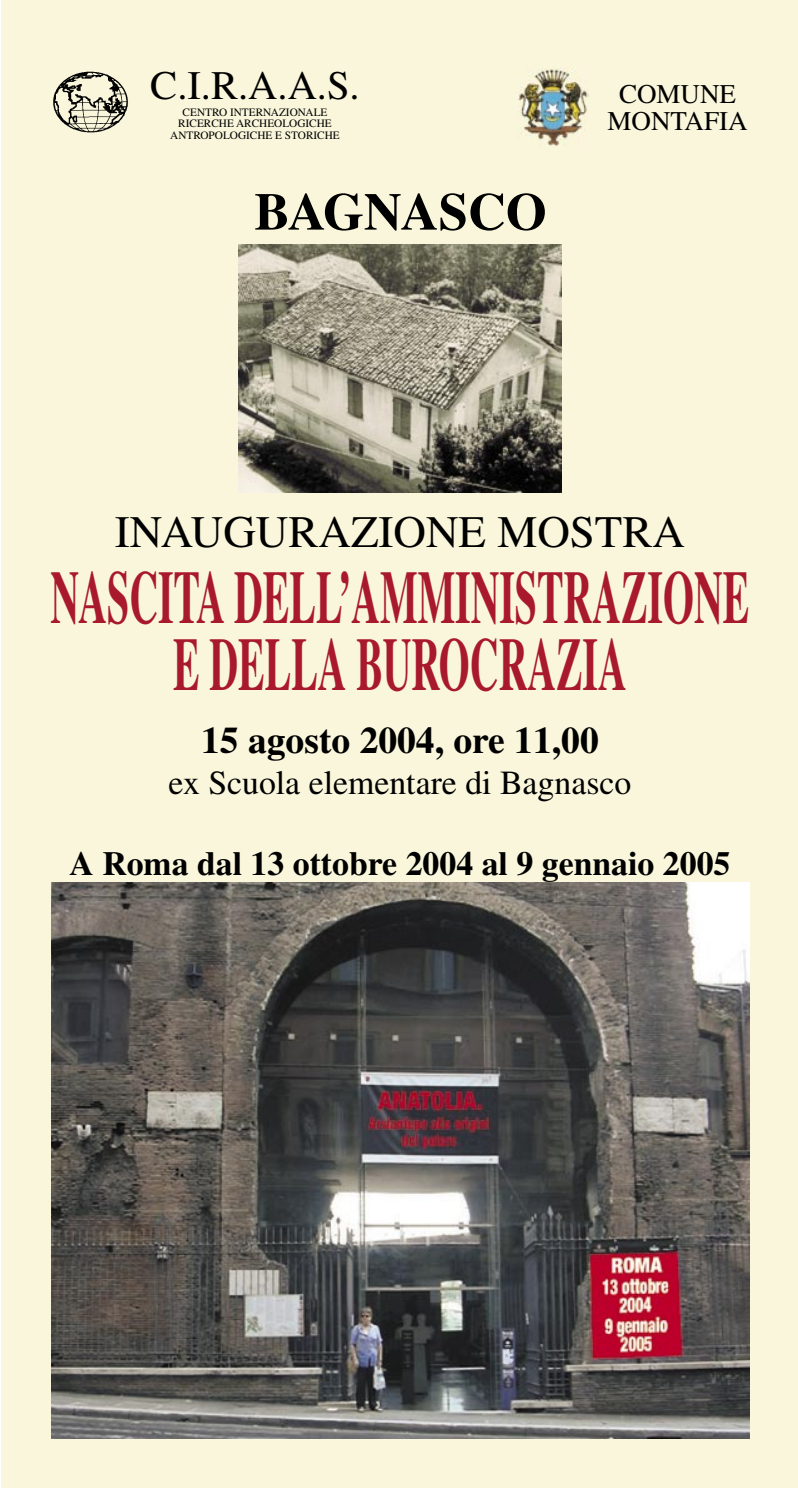
<style>
.page{position:relative;width:798px;height:1489px;background:#fff}
.page>*{position:absolute;margin:0;border:0;box-sizing:border-box;transform-origin:0 0}
.t1{font:700 75px/67.5px "Times";color:#a9192d;text-align:center;scale:.53 1}
.t2{font:700 52.5px "Times";color:#000}
.t3{font:45px "Times";color:#000}
.t4{font:40.5px "Times";color:#000}
.t5{font:700 37.5px "Times";color:#000}
.t6{font:700 33.75px "Times";color:#000}
.t7{font:33.75px "Times";color:#000}
.t8{font:27px/27px "Times";color:#000;text-align:center}
.t9{font:11.25px/11.2px "Times";color:#000;text-align:center}
</style>
<div class="page">
<div style="left:1px;top:1px;width:796px;height:1487px;background:#f9f6db"></div>
<img style="left:238px;top:245px;width:323px;height:248px">
<img style="left:51px;top:882px;width:698px;height:555px">
<img style="left:53px;top:71px;width:75px;height:62px">
<img style="left:518px;top:68px;width:70px;height:77px">
<h3 class="t4" style="left:150px;top:63px;width:211px">C.I.R.A.A.S.</h3>
<p class="t9" style="left:170px;top:107px;width:171px">CENTRO INTERNAZIONALE<br>RICERCHE ARCHEOLOGICHE<br>ANTROPOLOGICHE E STORICHE</p>
<h2 class="t2" style="left:254px;top:180px;width:294px">BAGNASCO</h2>
<h3 class="t8" style="left:607px;top:81px;width:141px">COMUNE<br>MONTAFIA</h3>
<h3 class="t3" style="left:115px;top:507px;width:571px">INAUGURAZIONE MOSTRA</h3>
<h1 class="t1" style="left:51px;top:562px;width:1318px">NASCITA DELL’AMMINISTRAZIONE<br>E DELLA BUROCRAZIA</h1>
<h3 class="t5" style="left:201px;top:718px;width:399px">15 agosto 2004, ore 11,00</h3>
<h3 class="t7" style="left:168px;top:763px;width:464px">ex Scuola elementare di Bagnasco</h3>
<h3 class="t6" style="left:69px;top:843px;width:662px">A Roma dal 13 ottobre 2004 al 9 gennaio 2005</h3>
</div>
